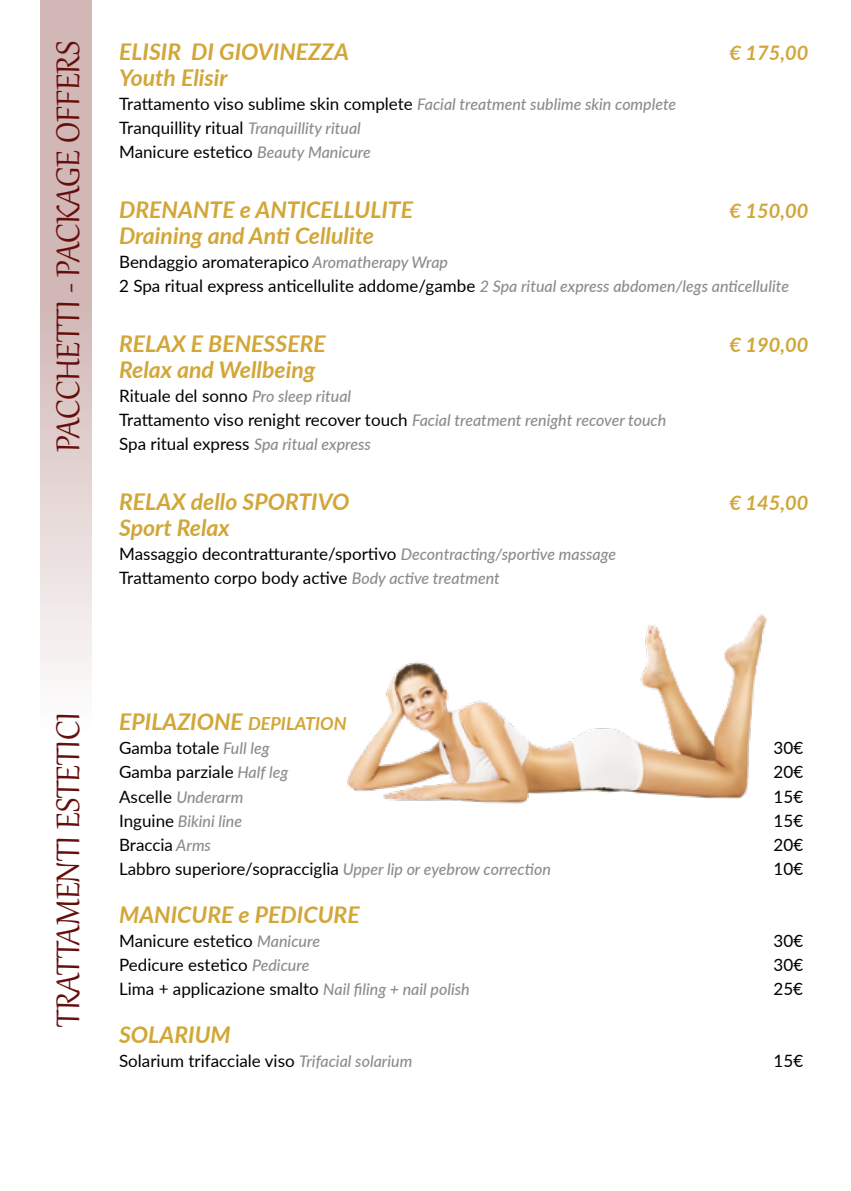
<style>
.page{position:relative;width:851px;height:1191px;background:#fff}
.page>*{position:absolute;margin:0;border:0;box-sizing:border-box;transform-origin:0 0}
.t1{font:40px "Gabriola";color:#650f0c}
.t2{font:italic 700 23px "Lato";color:#d2a637}
.t3{font:italic 700 20px "Lato";color:#d2a637}
.t4{font:17px/24px "Lato";color:#000}
.t5{font:italic 500 16px "Lato";color:#8a8c8e}
.s1{font-weight:500;font-style:italic;font-size:16px;color:#8a8c8e}
.s2{font-size:18px}
.s3{font-weight:400;font-style:normal;font-size:17px;color:#000}
</style>
<div class="page">
<svg style="left:40px;top:0;width:51px;height:675px;background:#dbc8c7"></svg>
<img style="left:347px;top:614px;width:419px;height:190px">
<h1 class="t1" style="left:42px;top:452px;width:412px;rotate:-90deg">PACCHETTI - PACKAGE OFFERS</h1>
<h2 class="t2" style="left:119px;top:34px;width:231px">ELISIR DI GIOVINEZZA</h2>
<p class="t3" style="left:729px;top:38px;width:80px">€ 175,00</p>
<h2 class="t2" style="left:119px;top:60px;width:110px">Youth Elisir</h2>
<p class="t4" style="left:119px;top:91px;width:558px">Trattamento viso sublime skin complete <span class="s1">Facial treatment sublime skin complete<br></span>Tranquillity ritual <span class="s1">Tranquillity ritual<br></span>Manicure estetico <span class="s1">Beauty Manicure</span></p>
<h2 class="t2" style="left:119px;top:192px;width:295px">DRENANTE e ANTICELLULITE</h2>
<p class="t3" style="left:729px;top:196px;width:80px">€ 150,00</p>
<h2 class="t2" style="left:119px;top:218px;width:256px">Draining and Anti Cellulite</h2>
<p class="t4" style="left:119px;top:249px;width:671px">Bendaggio aromaterapico <span class="s1">Aromatherapy Wrap<br></span>2 Spa ritual express anticellulite addome/gambe <span class="s1">2 Spa ritual express abdomen/legs anticellulite</span></p>
<h2 class="t2" style="left:119px;top:326px;width:208px">RELAX E BENESSERE</h2>
<p class="t3" style="left:729px;top:330px;width:80px">€ 190,00</p>
<h2 class="t2" style="left:119px;top:352px;width:198px">Relax and Wellbeing</h2>
<p class="t4" style="left:119px;top:383px;width:548px">Rituale del sonno <span class="s1">Pro sleep ritual<br></span>Trattamento viso renight recover touch <span class="s1">Facial treatment renight recover touch<br></span>Spa ritual express <span class="s1">Spa ritual express</span></p>
<h2 class="t2" style="left:119px;top:484px;width:232px">RELAX dello SPORTIVO</h2>
<p class="t3" style="left:729px;top:488px;width:80px">€ 145,00</p>
<h2 class="t2" style="left:119px;top:510px;width:112px">Sport Relax</h2>
<p class="t4" style="left:119px;top:541px;width:498px">Massaggio decontratturante/sportivo <span class="s1">Decontracting/sportive massage<br></span>Trattamento corpo body active <span class="s1">Body active treatment</span></p>
<h1 class="t1" style="left:42px;top:1027px;width:316px;rotate:-90deg">TRATTAMENTI ESTETICI</h1>
<h2 class="t2" style="left:119px;top:705px;width:229px">EPILAZIONE <span class="s2">DEPILATION</span></h2>
<p class="t4" style="left:119px;top:735px;width:152px">Gamba totale <span class="s1">Full leg</span></p>
<p class="t4" style="left:773px;top:735px;width:31px">30€</p>
<p class="t4" style="left:119px;top:759px;width:170px">Gamba parziale <span class="s1">Half leg</span></p>
<p class="t4" style="left:773px;top:759px;width:31px">20€</p>
<p class="t5" style="left:119px;top:785px;width:126px"><span class="s3">Ascelle</span> Underarm</p>
<p class="t4" style="left:773px;top:783px;width:31px">15€</p>
<p class="t5" style="left:119px;top:809px;width:124px"><span class="s3">Inguine</span> Bikini line</p>
<p class="t4" style="left:773px;top:807px;width:31px">15€</p>
<p class="t4" style="left:119px;top:831px;width:93px">Braccia <span class="s1">Arms</span></p>
<p class="t4" style="left:773px;top:831px;width:31px">20€</p>
<p class="t4" style="left:119px;top:855px;width:433px">Labbro superiore/sopracciglia <span class="s1">Upper lip or eyebrow correction</span></p>
<p class="t4" style="left:773px;top:855px;width:31px">10€</p>
<h2 class="t2" style="left:119px;top:897px;width:242px">MANICURE e PEDICURE</h2>
<p class="t4" style="left:119px;top:927px;width:202px">Manicure estetico <span class="s1">Manicure</span></p>
<p class="t4" style="left:773px;top:927px;width:31px">30€</p>
<p class="t4" style="left:119px;top:951px;width:192px">Pedicure estetico <span class="s1">Pedicure</span></p>
<p class="t4" style="left:773px;top:951px;width:31px">30€</p>
<p class="t4" style="left:119px;top:975px;width:352px">Lima + applicazione smalto <span class="s1">Nail filing + nail polish</span></p>
<p class="t4" style="left:773px;top:975px;width:31px">25€</p>
<h2 class="t2" style="left:119px;top:1017px;width:113px">SOLARIUM</h2>
<p class="t4" style="left:119px;top:1047px;width:294px">Solarium trifacciale viso <span class="s1">Trifacial solarium</span></p>
<p class="t4" style="left:773px;top:1047px;width:31px">15€</p>
</div>
